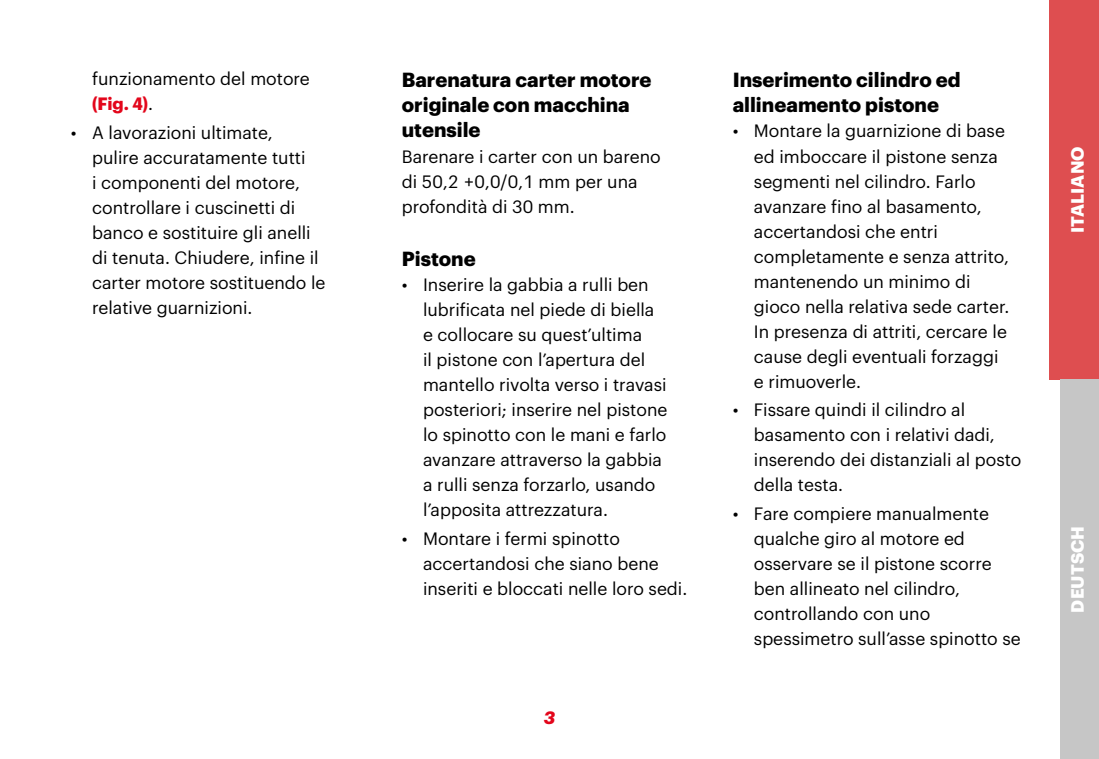
<style>
.page{position:relative;width:1099px;height:759px;background:#fff}
.page>*{position:absolute;margin:0;border:0;box-sizing:border-box;transform-origin:0 0}
.Titoletto_nel_testo{font:700 20px/25px "Graphik";color:#000}
.Testo_Normale_7_pt{font:17.5px/25px "Graphik";color:#000}
.t1{font:700 17.5px "Graphik";letter-spacing:.005em;color:#fff}
.t2{font:italic 700 17.5px "Graphik";color:#e3061b}
.s1{font-weight:700;color:#e3061b}
</style>
<div class="page">
<div style="left:1049px;top:0;width:49px;height:379px;background:#de4e50"></div>
<div style="left:1059px;top:379px;width:39px;height:379px;background:#c6c6c6"></div>
<p class="Testo_Normale_7_pt" style="left:92px;top:65px;width:219px">funzionamento del motore <span class="s1">(Fig. 4)</span>.</p>
<p class="Testo_Normale_7_pt" style="left:92px;top:118px;width:235px;text-indent:-21px">• A lavorazioni ultimate,<br>pulire accuratamente tutti<br>i componenti del motore, controllare i cuscinetti di banco e sostituire gli anelli di tenuta. Chiudere, infine il carter motore sostituendo le relative guarnizioni.</p>
<p class="Titoletto_nel_testo" style="left:402px;top:66px;width:251px">Barenatura carter motore originale con macchina utensile</p>
<p class="Testo_Normale_7_pt" style="left:402px;top:142px;width:260px">Barenare i carter con un bareno di 50,2 +0,0/0,1 mm per una profondità di 30 mm.</p>
<p class="Titoletto_nel_testo" style="left:402px;top:244px;width:75px">Pistone</p>
<p class="Testo_Normale_7_pt" style="left:423px;top:270px;width:246px;text-indent:-21px">• Inserire la gabbia a rulli ben lubrificata nel piede di biella e collocare su quest’ultima<br>il pistone con l’apertura del mantello rivolta verso i travasi posteriori; inserire nel pistone lo spinotto con le mani e farlo avanzare attraverso la gabbia a rulli senza forzarlo, usando l’apposita attrezzatura.</p>
<p class="Testo_Normale_7_pt" style="left:423px;top:524px;width:266px;text-indent:-21px">• Montare i fermi spinotto accertandosi che siano bene inseriti e bloccati nelle loro sedi.</p>
<p class="t2" style="left:544px;top:703px;width:13px">3</p>
<p class="Titoletto_nel_testo" style="left:732px;top:66px;width:229px">Inserimento cilindro ed allineamento pistone</p>
<p class="Testo_Normale_7_pt" style="left:754px;top:117px;width:257px;text-indent:-21px">• Montare la guarnizione di base ed imboccare il pistone senza segmenti nel cilindro. Farlo avanzare fino al basamento, accertandosi che entri completamente e senza attrito, mantenendo un minimo di gioco nella relativa sede carter.<br>In presenza di attriti, cercare le cause degli eventuali forzaggi e rimuoverle.</p>
<p class="Testo_Normale_7_pt" style="left:754px;top:396px;width:269px;text-indent:-21px">• Fissare quindi il cilindro al basamento con i relativi dadi, inserendo dei distanziali al posto della testa.</p>
<p class="Testo_Normale_7_pt" style="left:754px;top:499px;width:268px;text-indent:-21px">• Fare compiere manualmente qualche giro al motore ed osservare se il pistone scorre ben allineato nel cilindro, controllando con uno spessimetro sull’asse spinotto se</p>
<p class="t1" style="left:1063px;top:233px;width:88px;rotate:-90deg">ITALIANO</p>
<p class="t1" style="left:1063px;top:612px;width:88px;rotate:-90deg">DEUTSCH</p>
</div>
